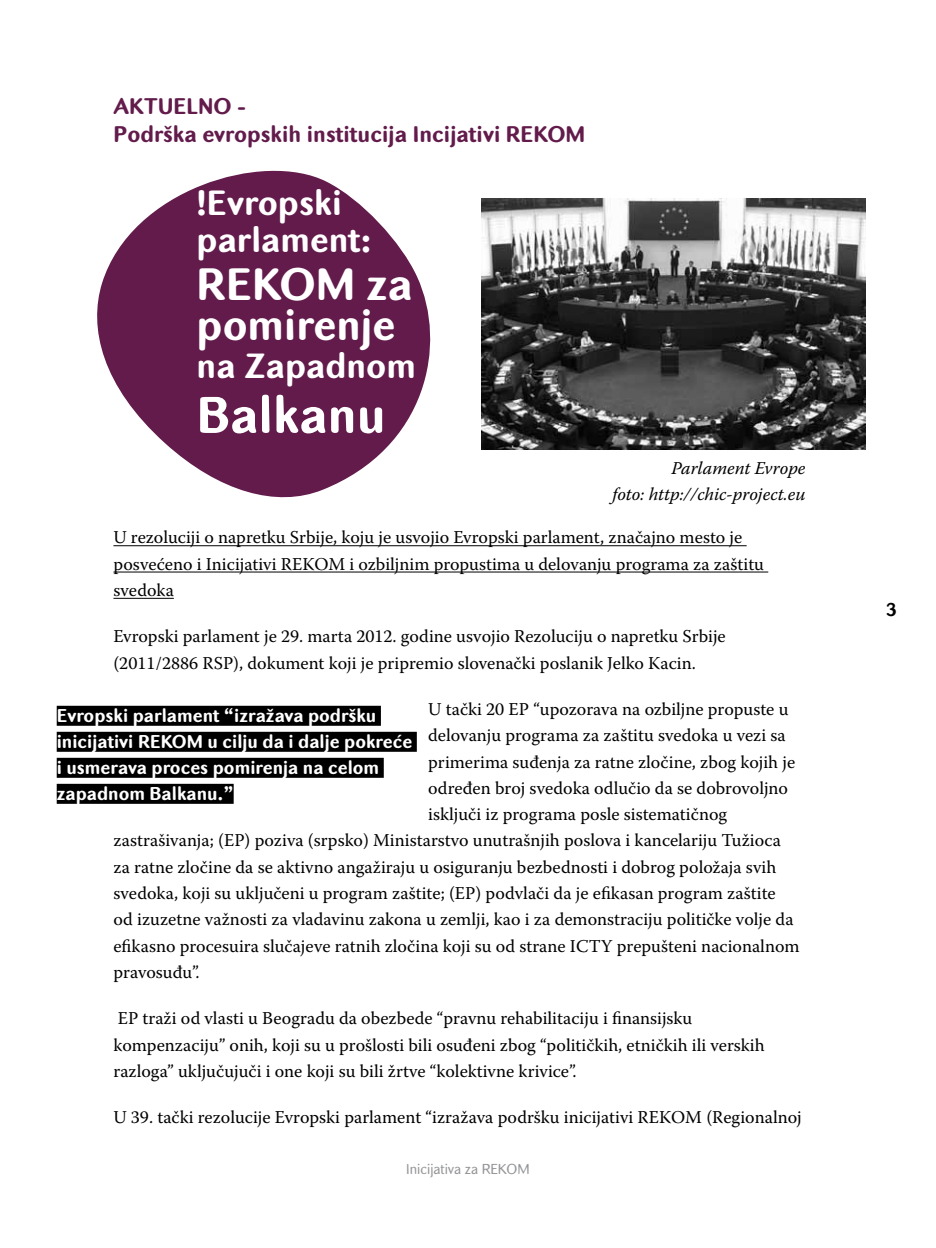
<style>
.page{position:relative;width:936px;height:1248px;background:#fff}
.page>*{position:absolute;margin:0;border:0;box-sizing:border-box;transform-origin:0 0}
.t1{font:700 50px "Batke";color:#fff}
.t2{font:700 44px "Batke";color:#fff}
.t3{font:700 42px "Batke";color:#fff}
.t4{font:700 34px/37.4px "Batke";color:#fff}
.t5{font:700 22px/27.6px "Batke";color:#621b4b}
.t6{font:18px/26.2px "Warnock Pro";color:#000}
.t7{font:700 18px/26px "Batke";color:#fff}
.t8{font:italic 18px/26px "Warnock Pro";color:#000;text-align:right}
.t9{font:700 18px "Batke";color:#000}
.t10{font:14px "Batke";color:#939598}
</style>
<div class="page">
<hr style="left:113px;top:545px;width:633px;height:1px;background:#000">
<hr style="left:113px;top:571px;width:655px;height:1px;background:#000">
<hr style="left:113px;top:598px;width:61px;height:1px;background:#000">
<svg style="left:97px;top:170px;width:334px;height:328px;fill:#621b4b"></svg>
<img style="left:481px;top:198px;width:384px;height:251px">
<div style="left:57px;top:705px;width:324px;height:20px;background:#000"></div>
<div style="left:57px;top:731px;width:360px;height:20px;background:#000"></div>
<div style="left:57px;top:757px;width:327px;height:20px;background:#000"></div>
<div style="left:57px;top:783px;width:177px;height:20px;background:#000"></div>
<p class="t5" style="left:113px;top:92px;width:473px">AKTUELNO -<br>Podrška evropskih institucija Incijativi REKOM</p>
<h3 class="t4" style="left:197px;top:183px;width:176px">!Evropski parlament:</h3>
<h2 class="t2" style="left:197px;top:255px;width:218px">REKOM za</h2>
<h3 class="t3" style="left:197px;top:297px;width:200px">pomirenje</h3>
<h3 class="t4" style="left:197px;top:346px;width:221px">na Zapadnom</h3>
<h1 class="t1" style="left:197px;top:382px;width:190px">Balkanu</h1>
<p class="t8" style="left:612px;top:455px;width:194px">Parlament Evrope<br>foto: http://chic-project.eu</p>
<p class="t6" style="left:113px;top:524px;width:652px">U rezoluciji o napretku Srbije, koju je usvojio Evropski parlament, značajno mesto je posvećeno i Inicijativi REKOM i ozbiljnim propustima u delovanju programa za zaštitu svedoka</p>
<p class="t6" style="left:113px;top:623px;width:614px">Evropski parlament je 29. marta 2012. godine usvojio Rezoluciju o napretku Srbije (2011/2886 RSP), dokument koji je pripremio slovenački poslanik Jelko Kacin.</p>
<p class="t6" style="left:428px;top:695px;width:362px">U tački 20 EP “upozorava na ozbiljne propuste u</p>
<p class="t6" style="left:428px;top:722px;width:359px">delovanju programa za zaštitu svedoka u vezi sa</p>
<p class="t6" style="left:428px;top:748px;width:368px">primerima suđenja za ratne zločine, zbog kojih je</p>
<p class="t6" style="left:428px;top:774px;width:361px">određen broj svedoka odlučio da se dobrovoljno</p>
<p class="t6" style="left:428px;top:800px;width:300px">isključi iz programa posle sistematičnog</p>
<p class="t6" style="left:113px;top:827px;width:669px">zastrašivanja; (EP) poziva (srpsko) Ministarstvo unutrašnjih poslova i kancelariju Tužioca</p>
<p class="t6" style="left:113px;top:853px;width:664px">za ratne zločine da se aktivno angažiraju u osiguranju bezbednosti i dobrog položaja svih</p>
<p class="t6" style="left:113px;top:879px;width:663px">svedoka, koji su uključeni u program zaštite; (EP) podvlači da je efikasan program zaštite</p>
<p class="t6" style="left:113px;top:905px;width:681px">od izuzetne važnosti za vladavinu zakona u zemlji, kao i za demonstraciju političke volje da</p>
<p class="t6" style="left:113px;top:932px;width:687px">efikasno procesuira slučajeve ratnih zločina koji su od strane ICTY prepušteni nacionalnom</p>
<p class="t6" style="left:113px;top:958px;width:88px">pravosuđu”.</p>
<p class="t6" style="left:113px;top:1004px;width:652px">EP traži od vlasti u Beogradu da obezbede “pravnu rehabilitaciju i finansijsku kompenzaciju” onih, koji su u prošlosti bili osuđeni zbog “političkih, etničkih ili verskih razloga” uključujuči i one koji su bili žrtve “kolektivne krivice”.</p>
<p class="t6" style="left:113px;top:1103px;width:689px">U 39. tački rezolucije Evropski parlament “izražava podršku inicijativi REKOM (Regionalnoj</p>
<p class="t7" style="left:57px;top:701px;width:357px">Evropski parlament “izražava podršku inicijativi REKOM u cilju da i dalje pokreće i usmerava proces pomirenja na celom zapadnom Balkanu.”</p>
<p class="t10" style="left:406px;top:1160px;width:125px">Inicijativa za REKOM</p>
<p class="t9" style="left:886px;top:598px;width:12px">3</p>
</div>
